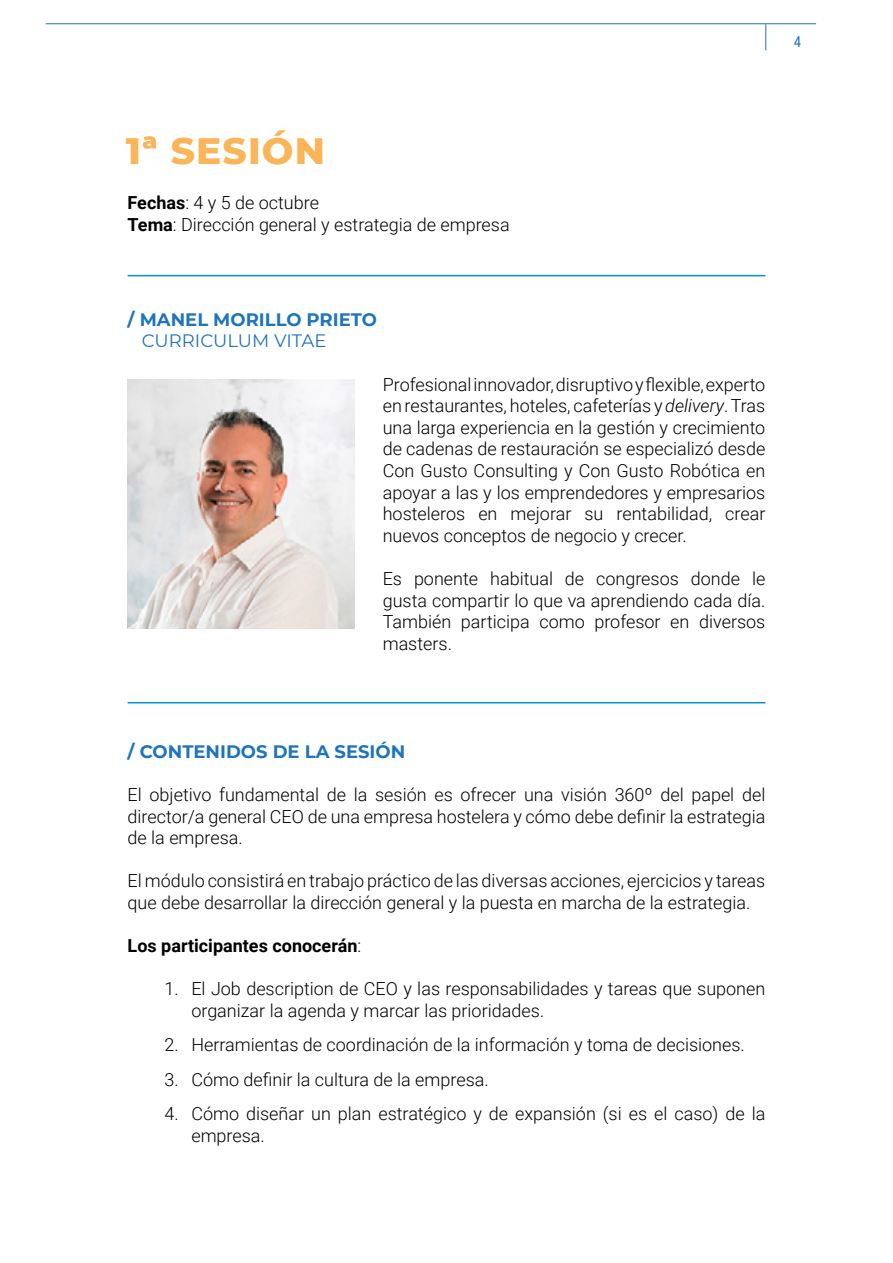
<style>
.page{position:relative;width:893px;height:1263px;background:#fff}
.page>*{position:absolute;margin:0;border:0;box-sizing:border-box;transform-origin:0 0}
.t1{font:800 37.5px "Montserrat";letter-spacing:.03em;color:#f9b557}
.t2{font:300 18px/21.6px "Roboto";color:#000}
.t3{font:700 18px "Montserrat";color:#1f74ba}
.t4{font:700 18px "Roboto";color:#000}
.t5{font:18px "Montserrat";color:#1f74ba}
.t6{font:15px "Roboto Condensed";color:#1f74ba}
.s1{font-weight:700}
.s2{font-style:italic}
.s3{font-weight:300}
</style>
<div class="page">
<hr style="left:46px;top:23px;width:770px;height:1px;background:#1f74ba">
<svg style="left:765px;top:24px;width:1px;height:26px"></svg>
<img style="left:128px;top:380px;width:226px;height:249px">
<hr style="left:128px;top:702px;width:637px;height:1px;background:#0094d5">
<hr style="left:128px;top:275px;width:637px;height:1px;background:#0094d5">
<p class="t6" style="left:794px;top:31px;width:9px">4</p>
<h1 class="t1" style="left:126px;top:123px;width:201px">1ª SESIÓN</h1>
<p class="t2" style="left:128px;top:191px;width:384px"><span class="s1">Fechas</span>: 4 y 5 de octubre<br><span class="s1">Tema</span>: Dirección general y estrategia de empresa</p>
<p class="t3" style="left:128px;top:306px;width:251px">/ MANEL MORILLO PRIETO</p>
<p class="t5" style="left:142px;top:329px;width:186px">CURRICULUM VITAE</p>
<p class="t2" style="left:383px;top:373px;width:384px;text-align:justify">Profesional innovador, disruptivo y flexible, experto en restaurantes, hoteles, cafeterías y <span class="s2">delivery</span>. Tras una larga experiencia en la gestión y crecimiento de cadenas de restauración se especializó desde Con Gusto Consulting y Con Gusto Robótica en apoyar a las y los emprendedores y empresarios hosteleros en mejorar su rentabilidad, crear nuevos conceptos de negocio y crecer.</p>
<p class="t2" style="left:383px;top:567px;width:384px;text-align:justify">Es ponente habitual de congresos donde le gusta compartir lo que va aprendiendo cada día.<br>También participa como profesor en diversos masters.</p>
<p class="t3" style="left:128px;top:738px;width:279px">/ CONTENIDOS DE LA SESIÓN</p>
<p class="t2" style="left:128px;top:783px;width:639px;text-align:justify">El objetivo fundamental de la sesión es ofrecer una visión 360º del papel del director/a general CEO de una empresa hostelera y cómo debe definir la estrategia de la empresa.</p>
<p class="t2" style="left:128px;top:869px;width:639px">El módulo consistirá en trabajo práctico de las diversas acciones, ejercicios y tareas que debe desarrollar la dirección general y la puesta en marcha de la estrategia.</p>
<p class="t4" style="left:128px;top:933px;width:235px">Los participantes conocerán<span class="s3">:</span></p>
<p class="t2" style="left:191px;top:977px;width:575px;text-indent:-27px">1. El Job description de CEO y las responsabilidades y tareas que suponen organizar la agenda y marcar las prioridades.</p>
<p class="t2" style="left:164px;top:1033px;width:582px">2. Herramientas de coordinación de la información y toma de decisiones.</p>
<p class="t2" style="left:164px;top:1068px;width:326px">3. Cómo definir la cultura de la empresa.</p>
<p class="t2" style="left:191px;top:1102px;width:575px;text-indent:-27px">4. Cómo diseñar un plan estratégico y de expansión (si es el caso) de la empresa.</p>
</div>
